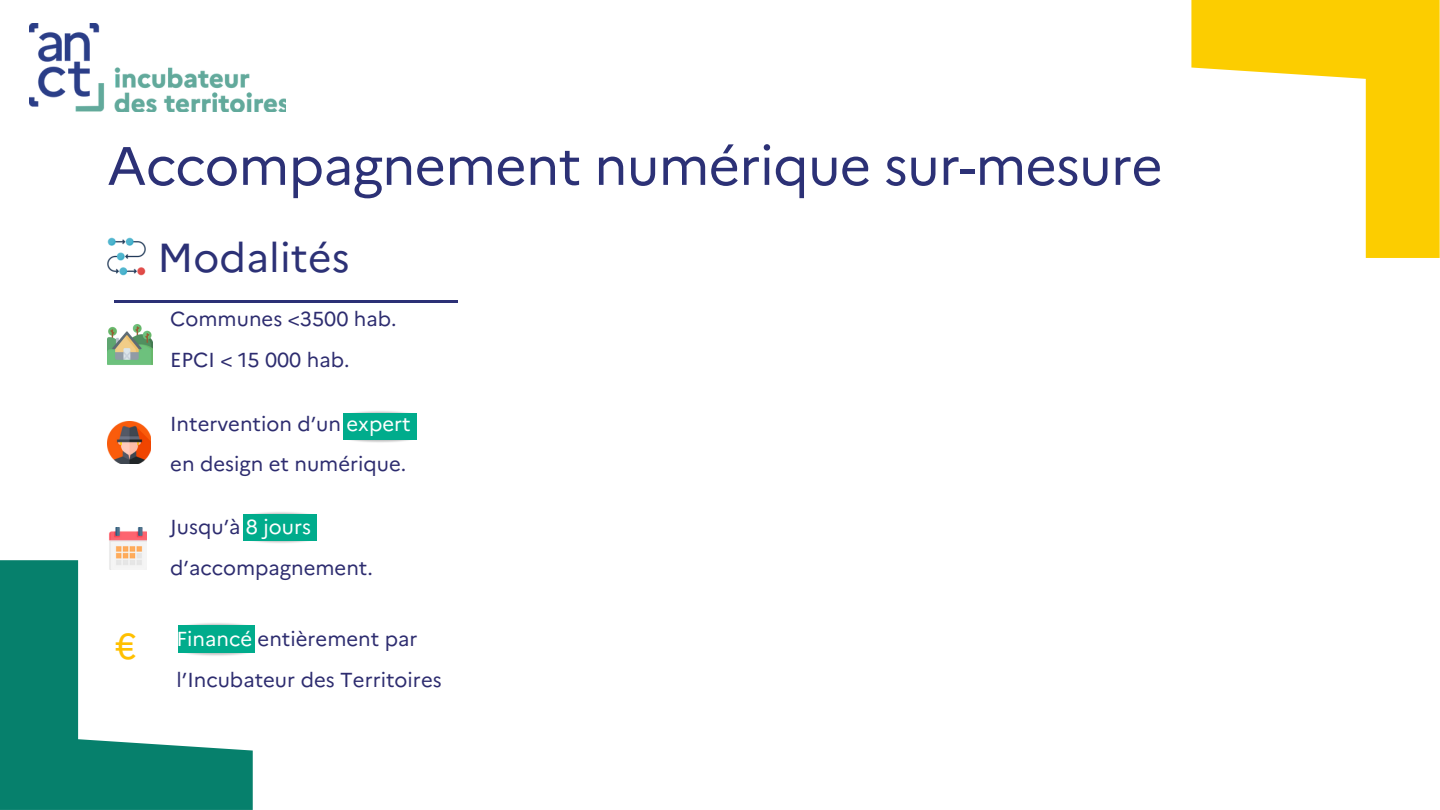
<style>
.page{position:relative;width:1440px;height:810px;background:#fff}
.page>*{position:absolute;margin:0;border:0;box-sizing:border-box;transform-origin:0 0}
.t1{font:54px "Marianne";letter-spacing:-.015em;color:#2c3176}
.t2{font:40.5px "Marianne";letter-spacing:.005em;color:#2c3176}
.t3{font:20.2px/40.5px "Marianne";color:#2d2c6f}
.s1{color:#fff}
.s2{font-size:36px;color:#ffc000}
</style>
<div class="page">
<svg style="left:1191px;top:0;width:249px;height:258px"></svg>
<svg style="left:0;top:560px;width:253px;height:250px;fill:#06806c"></svg>
<img style="left:29px;top:23px;width:257px;height:89px">
<img style="left:107px;top:237px;width:38px;height:38px">
<img style="left:108px;top:528px;width:38px;height:42px">
<img style="left:107px;top:421px;width:44px;height:42px">
<img style="left:108px;top:324px;width:45px;height:41px">
<hr style="left:114px;top:300px;width:344px;height:3px;background:#2c3176">
<div style="left:343px;top:413px;width:74px;height:27px;background:#00ac8c"></div>
<img style="left:243px;top:534px;width:64px;height:9px">
<img style="left:243px;top:512px;width:64px;height:9px">
<div style="left:244px;top:514px;width:73px;height:27px;background:#00ac8c"></div>
<img style="left:177px;top:646px;width:78px;height:14px">
<img style="left:177px;top:618px;width:78px;height:15px">
<div style="left:178px;top:626px;width:76px;height:27px;background:#00ac8c"></div>
<h1 class="t1" style="left:107px;top:124px;width:1057px">Accompagnement numérique sur-mesure</h1>
<h2 class="t2" style="left:158px;top:226px;width:194px">Modalités</h2>
<p class="t3" style="left:170px;top:297px;width:228px">Communes &lt;3500 hab.<br>EPCI &lt; 15 000 hab.</p>
<p class="t3" style="left:170px;top:402px;width:242px">Intervention d’un <span class="s1">expert </span>en design et numérique.</p>
<p class="t3" style="left:170px;top:505px;width:204px">Jusqu’à <span class="s1">8 jours </span>d’accompagnement.</p>
<p class="t3" style="left:177px;top:617px;width:267px;text-indent:-61px"><span class="s2">€</span> <span class="s1">Financé</span> entièrement par l’Incubateur des Territoires</p>
</div>
